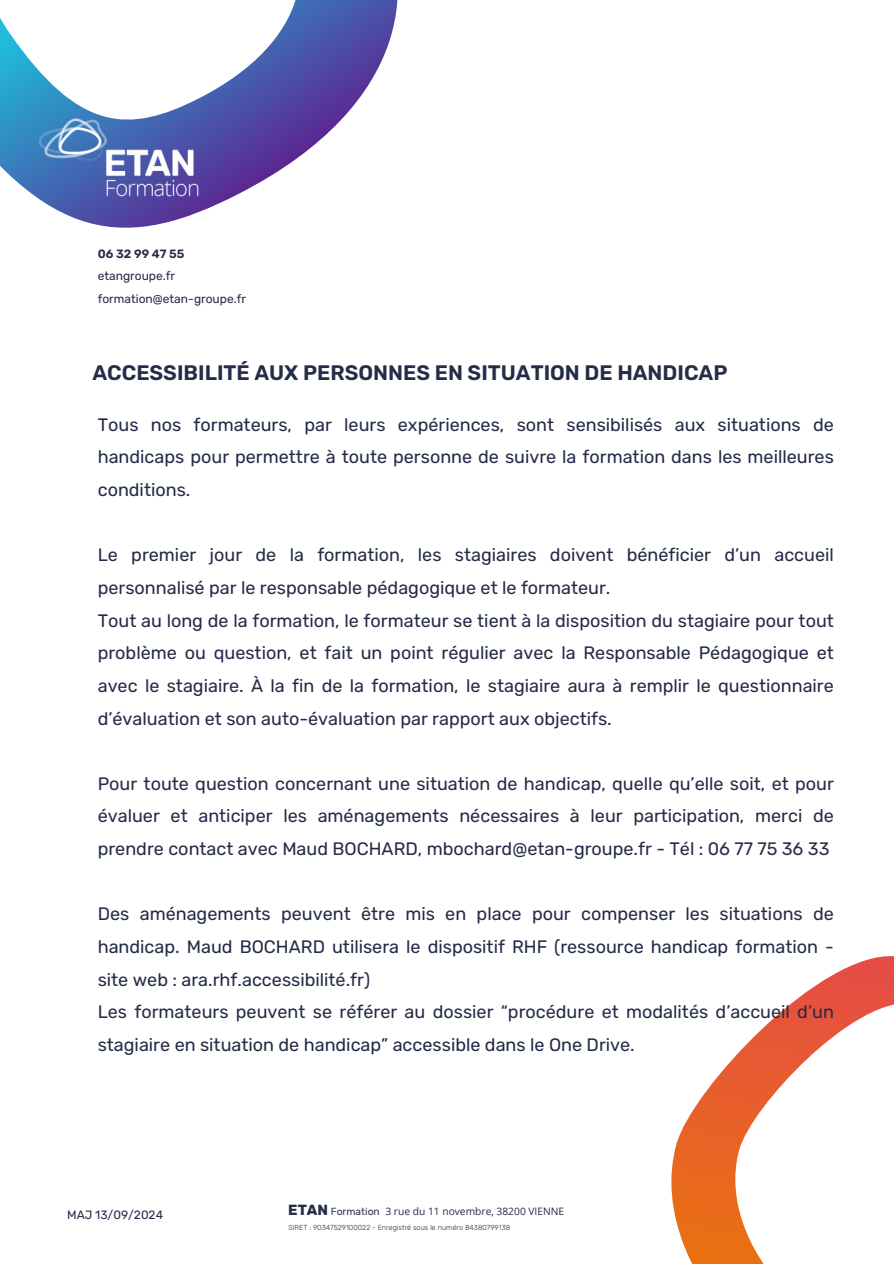
<style>
.page{position:relative;width:894px;height:1264px;background:#fff}
.page>*{position:absolute;margin:0;border:0;box-sizing:border-box;transform-origin:0 0}
.t1{font:600 21px "Rubik";color:#242c47}
.t2{font:18px/32.7px "Rubik";color:#242c47;text-align:justify}
.t3{font:700 14.7px "Rubik";color:#242c47}
.t4{font:12px/22px "Rubik";color:#242c47}
.t5{font:10.2px "Open Sans";color:#242c47}
.t6{font:10.2px "Rubik";color:#242c47}
.t7{font:300 7.2px "Rubik";color:#242c47}
.s1{font-weight:600}
</style>
<div class="page">
<svg style="left:14px;top:0;width:384px;height:228px"></svg>
<svg style="left:0;top:0;width:353px;height:179px"></svg>
<img style="left:22px;top:109px;width:254px;height:111px">
<svg style="left:671px;top:956px;width:222px;height:301px"></svg>
<svg style="left:689px;top:964px;width:204px;height:299px"></svg>
<p class="t4" style="left:98px;top:243px;width:88px"><span class="s1">06 32 99 47 55 </span>etangroupe.fr</p>
<p class="t4" style="left:98px;top:287px;width:150px">formation@etan-groupe.fr</p>
<h5 class="t1" style="left:92px;top:360px;width:636px">ACCESSIBILITÉ AUX PERSONNES EN SITUATION DE HANDICAP</h5>
<p class="t2" style="left:98px;top:408px;width:737px">Tous nos formateurs, par leurs expériences, sont sensibilisés aux situations de handicaps pour permettre à toute personne de suivre la formation dans les meilleures conditions.</p>
<h2 class="t2" style="left:98px;top:539px;width:737px;text-align:left">Le premier jour de la formation, les stagiaires doivent bénéficier d’un accueil personnalisé par le responsable pédagogique et le formateur.<br>Tout au long de la formation, le formateur se tient à la disposition du stagiaire pour tout problème ou question, et fait un point régulier avec la Responsable Pédagogique et avec le stagiaire. À la fin de la formation, le stagiaire aura à remplir le questionnaire d’évaluation et son auto-évaluation par rapport aux objectifs.</h2>
<h2 class="t2" style="left:98px;top:767px;width:737px">Pour toute question concernant une situation de handicap, quelle qu’elle soit, et pour évaluer et anticiper les aménagements nécessaires à leur participation, merci de prendre contact avec Maud BOCHARD, mbochard@etan-groupe.fr - Tél : 06 77 75 36 33</h2>
<h2 class="t2" style="left:98px;top:897px;width:737px;text-align:left">Des aménagements peuvent être mis en place pour compenser les situations de handicap. Maud BOCHARD utilisera le dispositif RHF (ressource handicap formation - site web : ara.rhf.accessibilité.fr)<br>Les formateurs peuvent se référer au dossier “procédure et modalités d’accueil d’un stagiaire en situation de handicap” accessible dans le One Drive.</h2>
<h6 class="t4" style="left:67px;top:1203px;width:97px">MAJ 13/09/2024</h6>
<h2 class="t3" style="left:288px;top:1200px;width:41px">ETAN</h2>
<p class="t6" style="left:331px;top:1205px;width:50px">Formation</p>
<p class="t5" style="left:385px;top:1203px;width:180px">3 rue du 11 novembre, 38200 VIENNE</p>
<h3 class="t7" style="left:288px;top:1223px;width:223px">SIRET : 90347529100022 - Enregistré sous le numéro 84380799138</h3>
</div>
